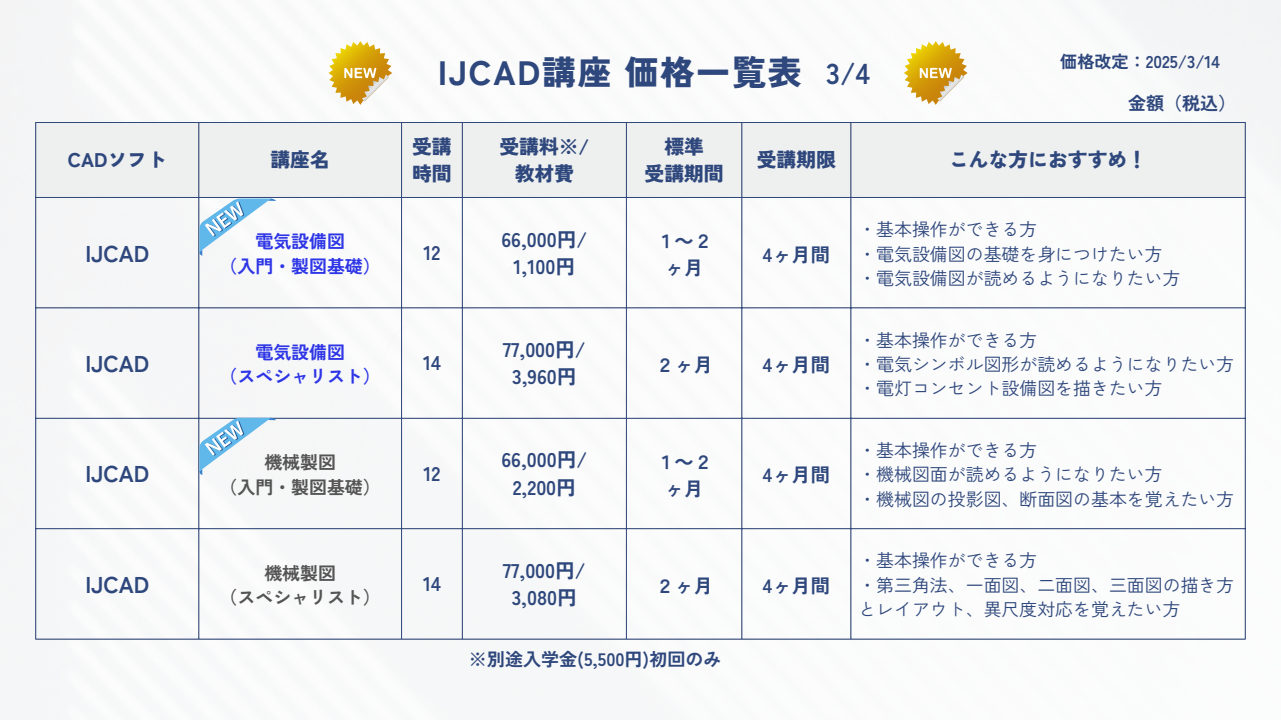
<style>
.page{position:relative;width:1281px;height:720px;background:#fff}
.page>*{position:absolute;margin:0;border:0;box-sizing:border-box;transform-origin:0 0}
.t1{font:900 33.88px "Zen Kaku Gothic New";letter-spacing:.055em;color:#2e477c}
.t2{font:700 28.62px "Zen Kaku Gothic New";color:#2e477c}
.t3{font:700 22.88px "Zen Kaku Gothic New";color:#2e477c}
.t4{font:700 19.75px "Zen Kaku Gothic New";color:#2e477c}
.t5{font:900 19.75px/27.2px "Zen Kaku Gothic New";color:#2e477c}
.t6{font:700 19.12px "Zen Kaku Gothic New";color:#2e477c}
.t7{font:700 18px "Zen Kaku Gothic New";color:#2e477c}
.t8{font:17.88px/24.4px "Zen Kaku Gothic New";color:#2e477c}
.t9{font:700 17.88px "Zen Kaku Gothic New";color:#2d35e6}
.t10{font:700 17.88px "Zen Kaku Gothic New";color:#545454}
.t11{font:700 17.12px "Zen Kaku Gothic New";color:#2e477c}
.s1{font-family:"Noto Sans CJ Ksc"}
</style>
<div class="page">
<img style="left:0;top:0;width:1281px;height:719px">
<div style="left:36px;top:123px;width:1209px;height:74px;background:#eeefef"></div>
<hr style="left:35px;top:123px;width:1px;height:516px;background:#2e477c">
<hr style="left:198px;top:123px;width:1px;height:516px;background:#2e477c">
<hr style="left:401px;top:123px;width:1px;height:516px;background:#2e477c">
<hr style="left:462px;top:123px;width:1px;height:516px;background:#2e477c">
<hr style="left:626px;top:123px;width:1px;height:516px;background:#2e477c">
<hr style="left:741px;top:123px;width:1px;height:516px;background:#2e477c">
<hr style="left:850px;top:123px;width:1px;height:516px;background:#2e477c">
<hr style="left:1245px;top:123px;width:1px;height:516px;background:#2e477c">
<hr style="left:35px;top:122px;width:1210px;height:1px;background:#2e477c">
<hr style="left:35px;top:197px;width:1210px;height:1px;background:#2e477c">
<hr style="left:35px;top:308px;width:1210px;height:1px;background:#2e477c">
<hr style="left:35px;top:418px;width:1210px;height:1px;background:#2e477c">
<hr style="left:35px;top:528px;width:1210px;height:1px;background:#2e477c">
<hr style="left:35px;top:639px;width:1210px;height:1px;background:#2e477c">
<svg style="left:199px;top:199px;width:77px;height:57px"></svg>
<svg style="left:328px;top:41px;width:64px;height:64px"></svg>
<svg style="left:904px;top:41px;width:63px;height:64px"></svg>
<svg style="left:199px;top:418px;width:77px;height:57px"></svg>
<p class="t1" style="left:438px;top:46px;width:365px">IJCAD講座価格一覧表</p>
<p class="t2" style="left:826px;top:51px;width:45px">3/4</p>
<p class="t11" style="left:1060px;top:48px;width:161px">価格改定：2025/3/14</p>
<p class="t7" style="left:1128px;top:89px;width:110px">金額（税込）</p>
<p class="t5" style="left:68px;top:145px;width:100px">CADソフト</p>
<h1 class="t5" style="left:270px;top:145px;width:61px">講座名</h1>
<h2 class="t5" style="left:412px;top:132px;width:41px">受講時間</h2>
<p class="t5" style="left:499px;top:132px;width:91px">受講料※/</p>
<p class="t5" style="left:515px;top:159px;width:61px">教材費</p>
<p class="t5" style="left:664px;top:132px;width:41px">標準</p>
<p class="t5" style="left:644px;top:159px;width:81px">受講期間</p>
<p class="t5" style="left:757px;top:145px;width:81px">受講期限</p>
<p class="t5" style="left:949px;top:145px;width:199px">こんな方におすすめ！</p>
<p class="t3" style="left:85px;top:235px;width:65px">IJCAD</p>
<p class="t9" style="left:255px;top:228px;width:91px">電気設備図</p>
<p class="t9" style="left:220px;top:252px;width:163px">（入門・製図基礎）</p>
<p class="t4" style="left:423px;top:237px;width:18px">12</p>
<p class="t4" style="left:501px;top:224px;width:87px">66,000円/</p>
<p class="t4" style="left:513px;top:251px;width:63px">1,100円</p>
<p class="t6" style="left:655px;top:226px;width:59px">１<span class="s1">～</span>２</p>
<p class="t6" style="left:665px;top:253px;width:40px">ヶ月</p>
<p class="t6" style="left:763px;top:239px;width:68px">4ヶ月間</p>
<p class="t8" style="left:858px;top:216px;width:181px">・基本操作ができる方</p>
<p class="t8" style="left:858px;top:241px;width:306px">・電気設備図の基礎を身につけたい方</p>
<p class="t8" style="left:858px;top:265px;width:324px">・電気設備図が読めるようになりたい方</p>
<p class="t3" style="left:85px;top:345px;width:65px">IJCAD</p>
<p class="t9" style="left:255px;top:338px;width:91px">電気設備図</p>
<p class="t9" style="left:220px;top:363px;width:163px">（スペシャリスト）</p>
<p class="t4" style="left:423px;top:347px;width:19px">14</p>
<p class="t4" style="left:503px;top:334px;width:84px">77,000円/</p>
<p class="t4" style="left:512px;top:361px;width:66px">3,960円</p>
<p class="t6" style="left:655px;top:350px;width:59px">２ヶ月</p>
<p class="t6" style="left:763px;top:350px;width:68px">4ヶ月間</p>
<p class="t8" style="left:858px;top:327px;width:181px">・基本操作ができる方</p>
<p class="t8" style="left:858px;top:351px;width:377px">・電気シンボル図形が読めるようになりたい方</p>
<p class="t8" style="left:858px;top:375px;width:306px">・電灯コンセント設備図を描きたい方</p>
<p class="t3" style="left:85px;top:456px;width:65px">IJCAD</p>
<p class="t10" style="left:264px;top:449px;width:73px">機械製図</p>
<p class="t10" style="left:220px;top:473px;width:163px">（入門・製図基礎）</p>
<p class="t4" style="left:423px;top:458px;width:18px">12</p>
<p class="t4" style="left:501px;top:444px;width:87px">66,000円/</p>
<p class="t4" style="left:513px;top:472px;width:65px">2,200円</p>
<p class="t6" style="left:655px;top:447px;width:59px">１<span class="s1">～</span>２</p>
<p class="t6" style="left:665px;top:473px;width:40px">ヶ月</p>
<p class="t6" style="left:763px;top:460px;width:68px">4ヶ月間</p>
<p class="t8" style="left:858px;top:437px;width:181px">・基本操作ができる方</p>
<p class="t8" style="left:858px;top:461px;width:306px">・機械図面が読めるようになりたい方</p>
<p class="t8" style="left:858px;top:486px;width:377px">・機械図の投影図、断面図の基本を覚えたい方</p>
<p class="t3" style="left:85px;top:566px;width:65px">IJCAD</p>
<p class="t10" style="left:264px;top:559px;width:73px">機械製図</p>
<p class="t10" style="left:220px;top:583px;width:163px">（スペシャリスト）</p>
<p class="t4" style="left:423px;top:568px;width:19px">14</p>
<p class="t4" style="left:503px;top:555px;width:84px">77,000円/</p>
<p class="t4" style="left:512px;top:582px;width:67px">3,080円</p>
<p class="t6" style="left:655px;top:571px;width:59px">２ヶ月</p>
<p class="t6" style="left:763px;top:571px;width:68px">4ヶ月間</p>
<p class="t8" style="left:858px;top:548px;width:181px">・基本操作ができる方</p>
<p class="t8" style="left:858px;top:572px;width:377px">・第三角法、一面図、二面図、三面図の描き方とレイアウト、異尺度対応を覚えたい方</p>
<p class="t7" style="left:469px;top:645px;width:254px">※別途入学金(5,500円)初回のみ</p>
</div>
